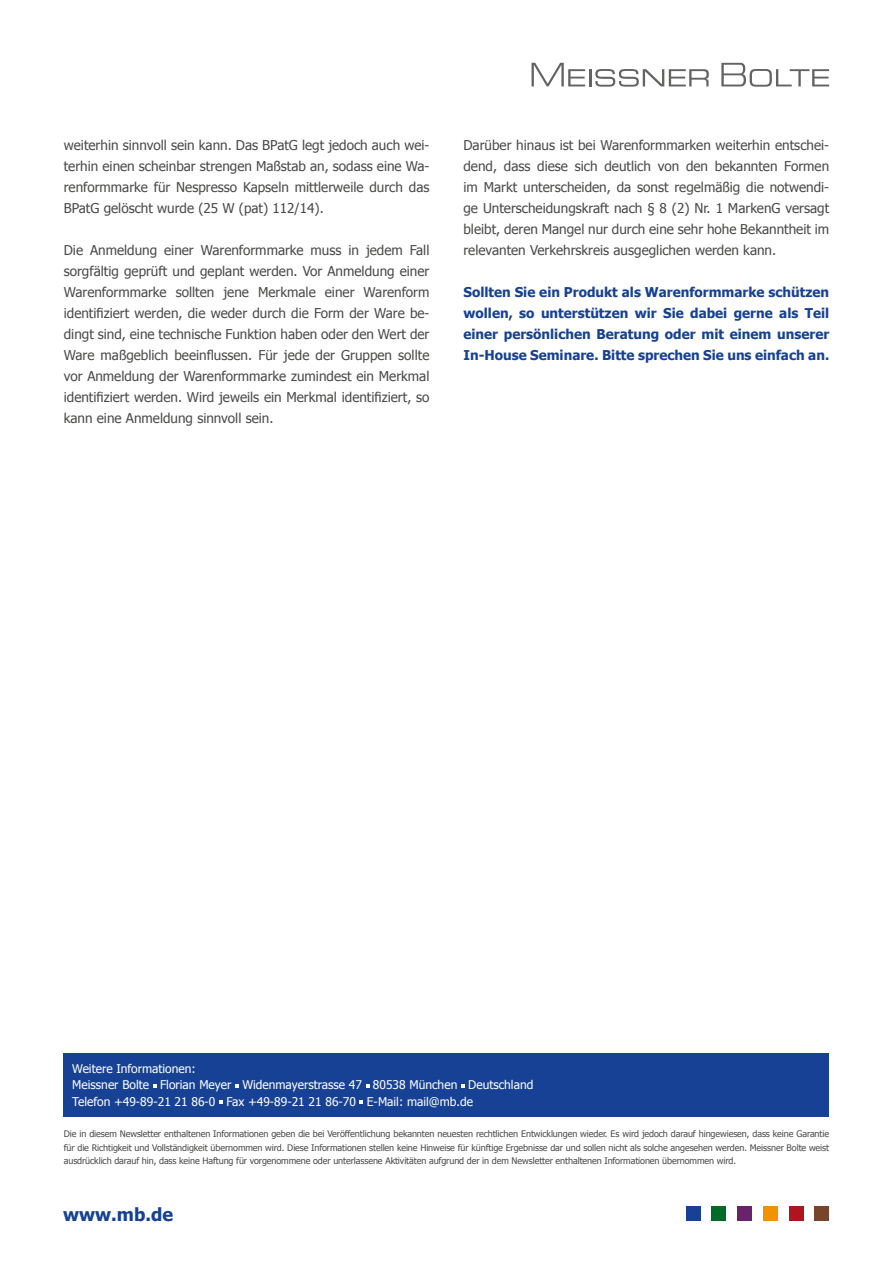
<style>
.page{position:relative;width:893px;height:1263px;background:#fff}
.page>*{position:absolute;margin:0;border:0;box-sizing:border-box;transform-origin:0 0}
.t1{font:700 18px "Tahoma";color:#164194}
.Fließtext_9_14_DE{font:13.5px/21px "Tahoma";color:#4a4a49;text-align:justify}
.Fließtext_9_14_DE_Ab{font:700 13.5px/21px "Tahoma";color:#164194;text-align:justify}
.t2{font:12px/16.5px "Tahoma";color:#fff}
.t3{font:9px/13.5px "Tahoma";letter-spacing:-.01em;color:#4a4a49;text-align:justify}
</style>
<div class="page">
<div style="left:686px;top:1205px;width:15px;height:15px;background:#164194"></div>
<div style="left:711px;top:1205px;width:15px;height:15px;background:#006a28"></div>
<div style="left:737px;top:1205px;width:15px;height:15px;background:#68236b"></div>
<div style="left:763px;top:1205px;width:15px;height:15px;background:#f39200"></div>
<div style="left:789px;top:1205px;width:14px;height:15px;background:#af151e"></div>
<div style="left:814px;top:1205px;width:15px;height:15px;background:#77442c"></div>
<svg style="left:531px;top:63px;width:178px;height:24px"></svg>
<svg style="left:721px;top:63px;width:108px;height:24px"></svg>
<div style="left:64px;top:1053px;width:765px;height:63px;background:#164194"></div>
<svg style="left:235px;top:1084px;width:4px;height:3px"></svg>
<svg style="left:219px;top:1100px;width:4px;height:4px"></svg>
<svg style="left:360px;top:1100px;width:3px;height:4px"></svg>
<p class="Fließtext_9_14_DE" style="left:64px;top:134px;width:367px">weiterhin sinnvoll sein kann. Das BPatG legt jedoch auch wei&shy;terhin einen scheinbar strengen Maßstab an, sodass eine Wa&shy;renformmarke für Nespresso Kapseln mittlerweile durch das BPatG gelöscht wurde (25 W (pat) 112/14).</p>
<p class="Fließtext_9_14_DE" style="left:64px;top:239px;width:367px">Die Anmeldung einer Warenformmarke muss in jedem Fall sorgfältig geprüft und geplant werden. Vor Anmeldung einer Warenformmarke sollten jene Merkmale einer Warenform identifiziert werden, die weder durch die Form der Ware be&shy;dingt sind, eine technische Funktion haben oder den Wert der Ware maßgeblich beeinflussen. Für jede der Gruppen sollte vor Anmeldung der Warenformmarke zumindest ein Merkmal identifiziert werden. Wird jeweils ein Merkmal identifiziert, so kann eine Anmeldung sinnvoll sein.</p>
<p class="Fließtext_9_14_DE" style="left:463px;top:134px;width:367px">Darüber hinaus ist bei Warenformmarken weiterhin entschei&shy;dend, dass diese sich deutlich von den bekannten Formen im Markt unterscheiden, da sonst regelmäßig die notwendi&shy;ge Unterscheidungskraft nach § 8 (2) Nr. 1 MarkenG versagt bleibt, deren Mangel nur durch eine sehr hohe Bekanntheit im relevanten Verkehrskreis ausgeglichen werden kann.</p>
<p class="Fließtext_9_14_DE_Ab" style="left:463px;top:280px;width:367px">Sollten Sie ein Produkt als Warenformmarke schützen wollen, so unterstützen wir Sie dabei gerne als Teil einer persönlichen Beratung oder mit einem unserer In-House Seminare. Bitte sprechen Sie uns einfach an.</p>
<p class="t2" style="left:72px;top:1059px;width:463px">Weitere Informationen:<br>Meissner Bolte Florian Meyer Widenmayerstrasse 47 80538 München Deutschland<br>Telefon +49-89-21 21 86-0 Fax +49-89-21 21 86-70 E-Mail: mail@mb.de</p>
<p class="t3" style="left:64px;top:1126px;width:767px">Die in diesem Newsletter enthaltenen Informationen geben die bei Veröffentlichung bekannten neuesten rechtlichen Entwicklungen wieder. Es wird jedoch darauf hingewiesen, dass keine Garantie für die Richtigkeit und Vollständigkeit übernommen wird. Diese Informationen stellen keine Hinweise für künftige Ergebnisse dar und sollen nicht als solche angesehen werden. Meissner Bolte weist ausdrücklich darauf hin, dass keine Haftung für vorgenommene oder unterlassene Aktivitäten aufgrund der in dem Newsletter enthaltenen Informationen übernommen wird.</p>
<h1 class="t1" style="left:63px;top:1202px;width:111px">www.mb.de</h1>
</div>
